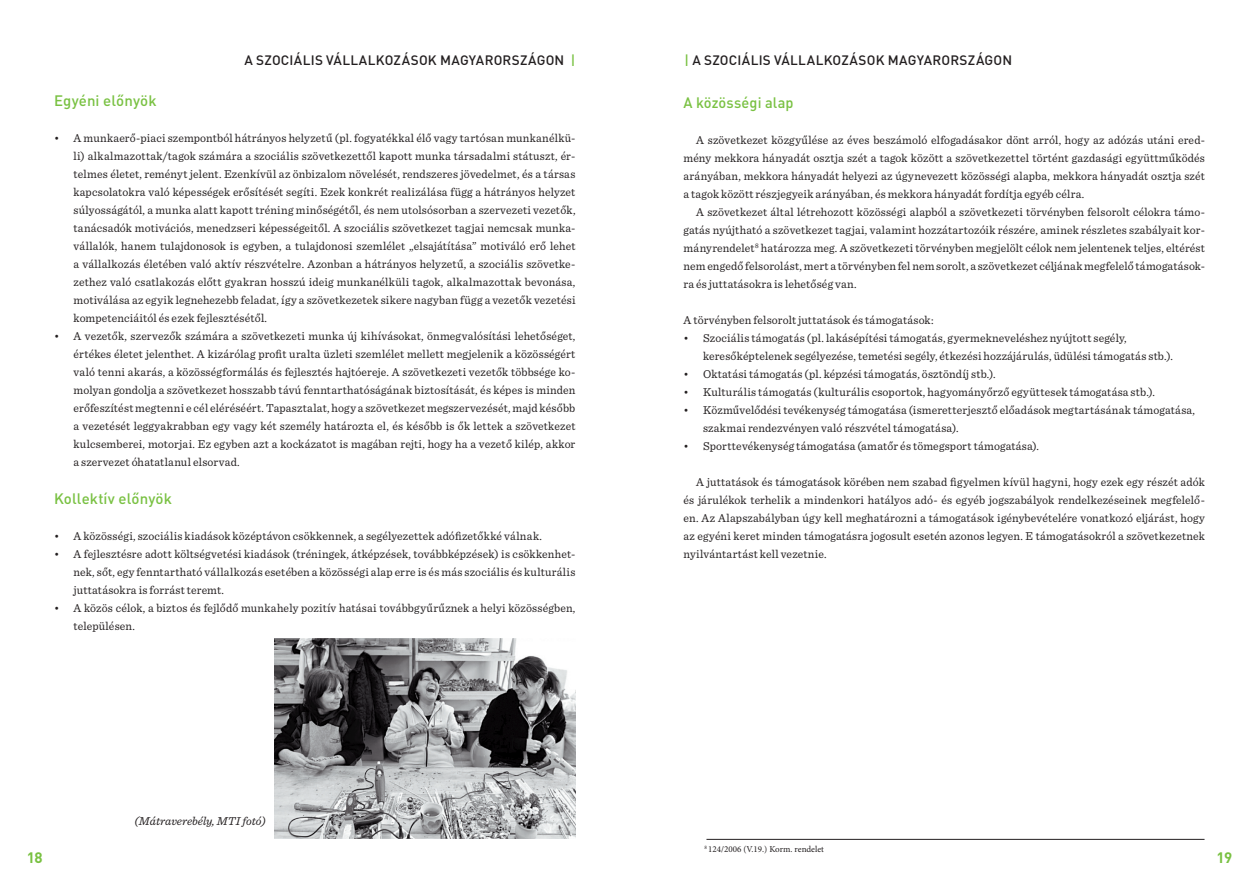
<style>
.page{position:relative;width:1259px;height:893px;background:#fff}
.page>*{position:absolute;margin:0;border:0;box-sizing:border-box;transform-origin:0 0}
.fejezet{font:500 15px "Din M";letter-spacing:.01em;color:#79c142}
.t1{font:700 15px "Din M";color:#79c142}
.t2{font:500 13.5px "Din M";letter-spacing:.02em;color:#231f20}
.fejezet-2{font:12px/18px "Sentinel";letter-spacing:.015em;color:#231f20;text-align:justify}
.t3{font:italic 12px "Sentinel";color:#231f20}
.t4{font:9px "Minion Pro";color:#231f20}
.s1{color:#79c142}
</style>
<div class="page">
<img style="left:274px;top:638px;width:301px;height:200px">
<hr style="left:706px;top:839px;width:498px;height:1px;background:#231f20">
<p class="t2" style="left:245px;top:52px;width:332px">A SZOCIÁLIS VÁLLALKOZÁSOK MAGYARORSZÁGON <span class="s1">|</span></p>
<p class="t2" style="left:684px;top:52px;width:329px"><span class="s1">|</span> A SZOCIÁLIS VÁLLALKOZÁSOK MAGYARORSZÁGON</p>
<p class="fejezet" style="left:54px;top:91px;width:104px">Egyéni előnyök</p>
<p class="fejezet-2" style="left:74px;top:128px;width:503px;text-indent:-20px">• A munkaerő-piaci szempontból hátrányos helyzetű (pl. fogyatékkal élő vagy tartósan munkanélkü&shy;li) alkalmazottak/tagok számára a szociális szövetkezettől kapott munka társadalmi státuszt, ér&shy;telmes életet, reményt jelent. Ezenkívül az önbizalom növelését, rendszeres jövedelmet, és a társas kapcsolatokra való képességek erősítését segíti. Ezek konkrét realizálása függ a hátrányos helyzet súlyosságától, a munka alatt kapott tréning minőségétől, és nem utolsósorban a szervezeti vezetők, tanácsadók motivációs, menedzseri képességeitől. A szociális szövetkezet tagjai nemcsak munka&shy;vállalók, hanem tulajdonosok is egyben, a tulajdonosi szemlélet „elsajátítása” motiváló erő lehet a vállalkozás életében való aktív részvételre. Azonban a hátrányos helyzetű, a szociális szövetke&shy;zethez való csatlakozás előtt gyakran hosszú ideig munkanélküli tagok, alkalmazottak bevonása, motiválása az egyik legnehezebb feladat, így a szövetkezetek sikere nagyban függ a vezetők vezetési kompetenciáitól és ezek fejlesztésétől.</p>
<p class="fejezet-2" style="left:74px;top:326px;width:503px;text-indent:-20px">• A vezetők, szervezők számára a szövetkezeti munka új kihívásokat, önmegvalósítási lehetőséget, értékes életet jelenthet. A kizárólag profit uralta üzleti szemlélet mellett megjelenik a közösségért való tenni akarás, a közösségformálás és fejlesztés hajtóereje. A szövetkezeti vezetők többsége ko&shy;molyan gondolja a szövetkezet hosszabb távú fenntarthatóságának biztosítását, és képes is minden erőfeszítést megtenni e cél eléréséért. Tapasztalat, hogy a szövetkezet megszervezését, majd később a vezetését leggyakrabban egy vagy két személy határozta el, és később is ők lettek a szövetkezet kulcsemberei, motorjai. Ez egyben azt a kockázatot is magában rejti, hogy ha a vezető kilép, akkor a szervezet óhatatlanul elsorvad.</p>
<p class="fejezet" style="left:54px;top:489px;width:119px">Kollektív előnyök</p>
<p class="fejezet-2" style="left:54px;top:526px;width:489px">• A közösségi, szociális kiadások középtávon csökkennek, a segélyezettek adófizetőkké válnak.</p>
<p class="fejezet-2" style="left:74px;top:544px;width:503px;text-indent:-20px">• A fejlesztésre adott költségvetési kiadások (tréningek, átképzések, továbbképzések) is csökkenhet&shy;nek, sőt, egy fenntartható vállalkozás esetében a közösségi alap erre is és más szociális és kulturális juttatásokra is forrást teremt.</p>
<p class="fejezet-2" style="left:74px;top:598px;width:503px;text-indent:-20px">• A közös célok, a biztos és fejlődő munkahely pozitív hatásai továbbgyűrűznek a helyi közösségben, településen.</p>
<p class="fejezet" style="left:683px;top:93px;width:112px">A közösségi alap</p>
<p class="fejezet-2" style="left:683px;top:130px;width:523px;text-indent:13px">A szövetkezet közgyűlése az éves beszámoló elfogadásakor dönt arról, hogy az adózás utáni ered&shy;mény mekkora hányadát osztja szét a tagok között a szövetkezettel történt gazdasági együttműködés arányában, mekkora hányadát helyezi az úgynevezett közösségi alapba, mekkora hányadát osztja szét a tagok között részjegyeik arányában, és mekkora hányadát fordítja egyéb célra.</p>
<p class="fejezet-2" style="left:683px;top:202px;width:523px;text-indent:13px">A szövetkezet által létrehozott közösségi alapból a szövetkezeti törvényben felsorolt célokra támo&shy;gatás nyújtható a szövetkezet tagjai, valamint hozzátartozóik részére, aminek részletes szabályait kor&shy;mányrendelet<sup>8</sup> határozza meg. A szövetkezeti törvényben megjelölt célok nem jelentenek teljes, eltérést nem engedő felsorolást, mert a törvényben fel nem sorolt, a szövetkezet céljának megfelelő támogatások&shy;ra és juttatásokra is lehetőség van.</p>
<p class="fejezet-2" style="left:683px;top:310px;width:251px">A törvényben felsorolt juttatások és támogatások:</p>
<p class="fejezet-2" style="left:703px;top:328px;width:471px;text-indent:-20px">• Szociális támogatás (pl. lakásépítési támogatás, gyermekneveléshez nyújtott segély, keresőképtelenek segélyezése, temetési segély, étkezési hozzájárulás, üdülési támogatás stb.).</p>
<p class="fejezet-2" style="left:683px;top:364px;width:314px">• Oktatási támogatás (pl. képzési támogatás, ösztöndíj stb.).</p>
<p class="fejezet-2" style="left:683px;top:382px;width:473px">• Kulturális támogatás (kulturális csoportok, hagyományőrző együttesek támogatása stb.).</p>
<p class="fejezet-2" style="left:703px;top:400px;width:493px;text-indent:-20px">• Közművelődési tevékenység támogatása (ismeretterjesztő előadások megtartásának támogatása, szakmai rendezvényen való részvétel támogatása).</p>
<p class="fejezet-2" style="left:683px;top:436px;width:357px">• Sporttevékenység támogatása (amatőr és tömegsport támogatása).</p>
<p class="fejezet-2" style="left:683px;top:472px;width:523px;text-indent:13px">A juttatások és támogatások körében nem szabad figyelmen kívül hagyni, hogy ezek egy részét adók és járulékok terhelik a mindenkori hatályos adó- és egyéb jogszabályok rendelkezéseinek megfelelő&shy;en. Az Alapszabályban úgy kell meghatározni a támogatások igénybevételére vonatkozó eljárást, hogy az egyéni keret minden támogatásra jogosult esetén azonos legyen. E támogatásokról a szövetkezetnek nyilvántartást kell vezetnie.</p>
<p class="t1" style="left:27px;top:848px;width:17px">18</p>
<p class="t3" style="left:134px;top:812px;width:133px">(Mátraverebély, MTI fotó)</p>
<p class="t4" style="left:704px;top:843px;width:121px"><sup>8</sup> 124/2006 (V.19.) Korm. rendelet</p>
<p class="t1" style="left:1216px;top:848px;width:17px">19</p>
</div>
